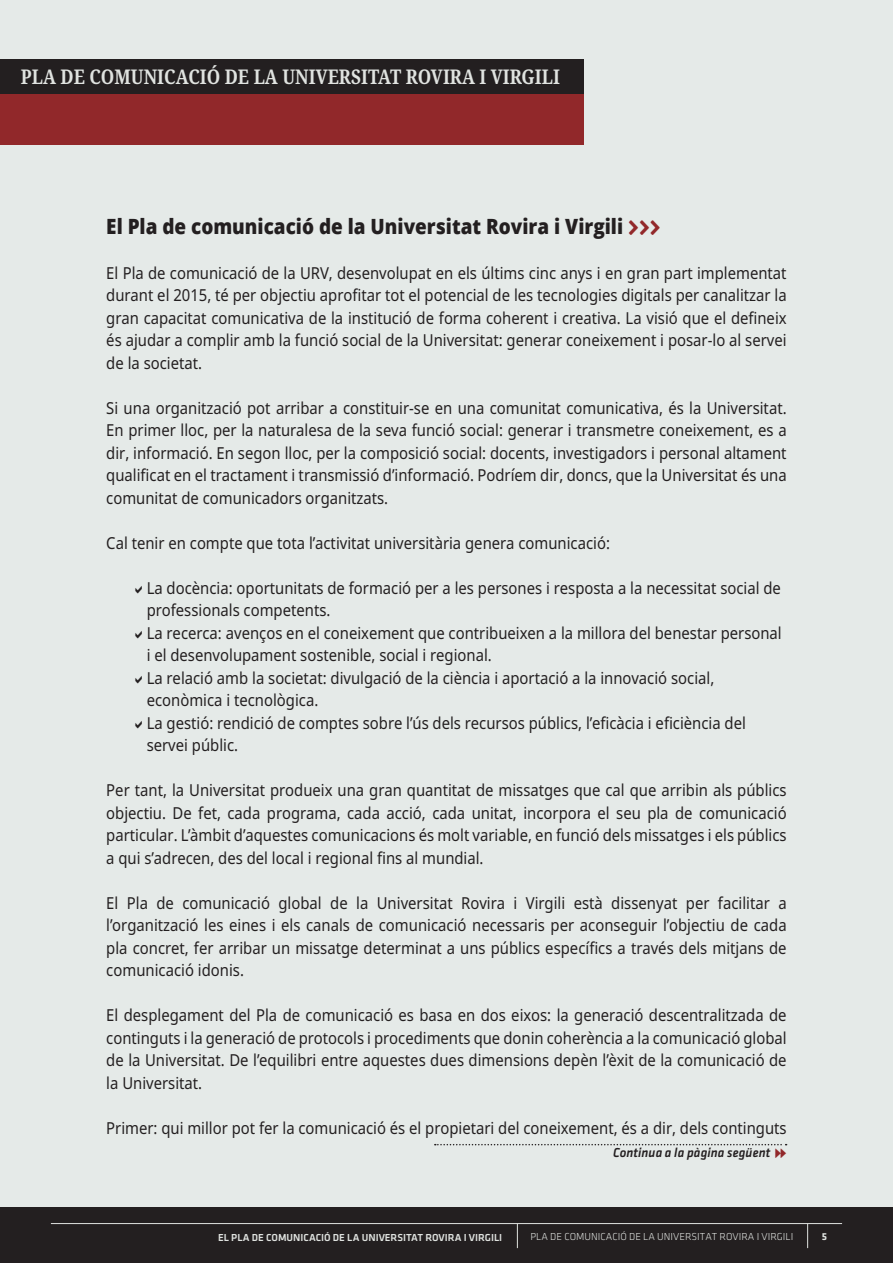
<style>
.page{position:relative;width:893px;height:1263px;background:#e5eae8}
.page>*{position:absolute;margin:0;border:0;box-sizing:border-box;transform-origin:0 0}
.t1{font:800 21px "Open Sans";color:#231f20;scale:.9 1}
.t2{font:700 20.25px "Noto Serif";color:#e0e3e0;scale:.85 1}
.t3{font:16.5px/22.5px "Noto Sans";color:#231f20;text-align:justify;scale:.9 1}
.t4{font:italic 500 13.5px "Klavika";letter-spacing:.01em;color:#231f20;scale:.95 1}
.t5{font:500 10.5px "Klavika";color:#e0e3e0}
.t6{font:10.5px "Klavika Light OSF";color:#e0e3e0}
.t7{font:700 10.5px "Klavika";color:#e0e3e0}
.s1{font-family:"Guifxv 2 Transports";font-weight:400;color:#92282a}
.s2{font-family:"Guifxv 2 Transports";font-weight:400;font-style:normal;color:#92282a}
</style>
<div class="page">
<svg style="left:435px;top:1144px;width:352px;height:1px"></svg>
<div style="left:0;top:94px;width:584px;height:51px;background:#91282a"></div>
<div style="left:0;top:60px;width:584px;height:34px;background:#231f20"></div>
<div style="left:0;top:1208px;width:893px;height:55px;background:#231f20"></div>
<hr style="left:51px;top:1223px;width:791px;height:1px;background:#e0e3e0">
<svg style="left:517px;top:1224px;width:1px;height:24px"></svg>
<svg style="left:807px;top:1224px;width:1px;height:24px"></svg>
<p class="t2" style="left:21px;top:63px;width:636px">PLA DE COMUNICACIÓ DE LA UNIVERSITAT ROVIRA I VIRGILI</p>
<p class="t1" style="left:106px;top:210px;width:618px">El Pla de comunicació de la Universitat Rovira i Virgili <span class="s1">&gt;&gt;&gt;</span></p>
<p class="t3" style="left:106px;top:261px;width:757px">El Pla de comunicació de la URV, desenvolupat en els últims cinc anys i en gran part implementat durant el 2015, té per objectiu aprofitar tot el potencial de les tecnologies digitals per canalitzar la gran capacitat comunicativa de la institució de forma coherent i creativa. La visió que el defineix és ajudar a complir amb la funció social de la Universitat: generar coneixement i posar-lo al servei de la societat.</p>
<p class="t3" style="left:106px;top:396px;width:757px">Si una organització pot arribar a constituir-se en una comunitat comunicativa, és la Universitat.<br>En primer lloc, per la naturalesa de la seva funció social: generar i transmetre coneixement, es a dir, informació. En segon lloc, per la composició social: docents, investigadors i personal altament qualificat en el tractament i transmissió d’informació. Podríem dir, doncs, que la Universitat és una comunitat de comunicadors organitzats.</p>
<p class="t3" style="left:106px;top:531px;width:561px">Cal tenir en compte que tota l’activitat universitària genera comunicació:</p>
<p class="t3" style="left:147px;top:576px;width:706px">La docència: oportunitats de formació per a les persones i resposta a la necessitat social de</p>
<p class="t3" style="left:147px;top:599px;width:206px">professionals competents.</p>
<p class="t3" style="left:147px;top:621px;width:707px">La recerca: avenços en el coneixement que contribueixen a la millora del benestar personal</p>
<p class="t3" style="left:147px;top:644px;width:385px">i el desenvolupament sostenible, social i regional.</p>
<p class="t3" style="left:147px;top:666px;width:632px">La relació amb la societat: divulgació de la ciència i aportació a la innovació social,</p>
<p class="t3" style="left:147px;top:689px;width:192px">econòmica i tecnològica.</p>
<p class="t3" style="left:147px;top:711px;width:667px">La gestió: rendició de comptes sobre l’ús dels recursos públics, l’eficàcia i eficiència del</p>
<p class="t3" style="left:147px;top:734px;width:103px">servei públic.</p>
<p class="t3" style="left:106px;top:779px;width:757px">Per tant, la Universitat produeix una gran quantitat de missatges que cal que arribin als públics objectiu. De fet, cada programa, cada acció, cada unitat, incorpora el seu pla de comunicació particular. L’àmbit d’aquestes comunicacions és molt variable, en funció dels missatges i els públics a qui s’adrecen, des del local i regional fins al mundial.</p>
<p class="t3" style="left:106px;top:891px;width:757px">El Pla de comunicació global de la Universitat Rovira i Virgili està dissenyat per facilitar a l’organització les eines i els canals de comunicació necessaris per aconseguir l’objectiu de cada pla concret, fer arribar un missatge determinat a uns públics específics a través dels mitjans de comunicació idonis.</p>
<p class="t3" style="left:106px;top:1004px;width:757px">El desplegament del Pla de comunicació es basa en dos eixos: la generació descentralitzada de continguts i la generació de protocols i procediments que donin coherència a la comunicació global de la Universitat. De l’equilibri entre aquestes dues dimensions depèn l’èxit de la comunicació de la Universitat.</p>
<p class="t3" style="left:106px;top:1116px;width:757px">Primer: qui millor pot fer la comunicació és el propietari del coneixement, és a dir, dels continguts</p>
<p class="t4" style="left:613px;top:1145px;width:184px">Continua a la pàgina següent <span class="s2">6</span></p>
<p class="t5" style="left:218px;top:1231px;width:286px">EL PLA DE COMUNICACIÓ DE LA UNIVERSITAT ROVIRA I VIRGILI</p>
<p class="t6" style="left:530px;top:1231px;width:264px">PLA DE COMUNICACIÓ DE LA UNIVERSITAT ROVIRA I VIRGILI</p>
<p class="t7" style="left:822px;top:1231px;width:7px">5</p>
</div>
